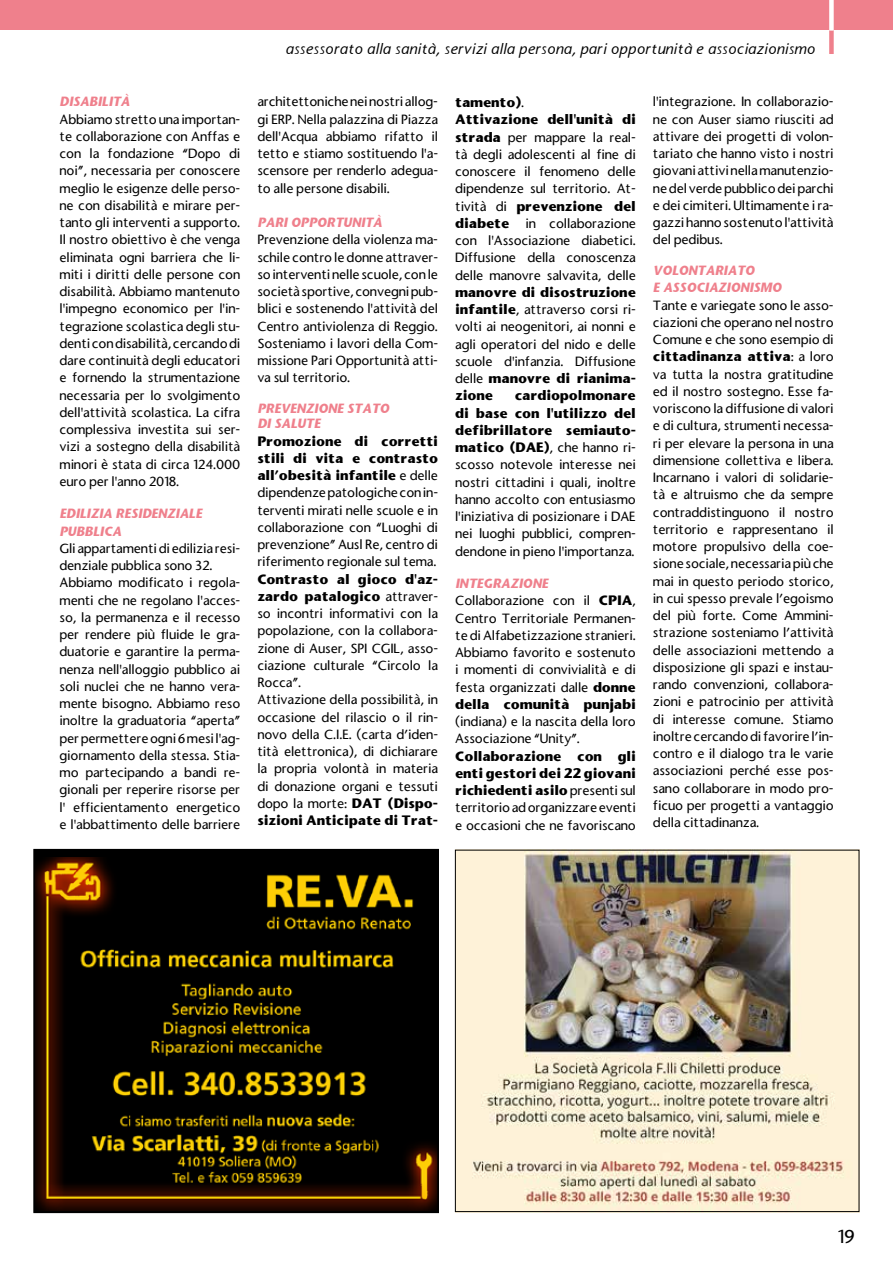
<style>
.page{position:relative;width:893px;height:1263px;background:#fff}
.page>*{position:absolute;margin:0;border:0;box-sizing:border-box;transform-origin:0 0}
.t1{font:500 18px "Stone Sans";color:#000}
.t2{font:italic 500 15px "Stone Sans";letter-spacing:.02em;color:#000}
.t3{font:500 12.75px/17.2px "Stone Sans";letter-spacing:-.01em;color:#000;text-align:justify}
.t4{font:italic 700 12.75px/17.2px "Stone Sans";letter-spacing:-.01em;color:#ef808c}
.s1{font-weight:700}
.s2{font-weight:700;font-style:italic;color:#ef808c}
</style>
<div class="page">
<img style="left:457px;top:850px;width:403px;height:362px">
<img style="left:36px;top:857px;width:400px;height:353px">
<div style="left:34px;top:850px;width:404px;height:362px;border:1px solid #000"></div>
<div style="left:455px;top:850px;width:404px;height:362px;border:1px solid #000"></div>
<div style="left:0;top:0;width:893px;height:30px;background:#ef808c"></div>
<div style="left:829px;top:30px;width:5px;height:24px;background:#ef808c"></div>
<div style="left:829px;top:0;width:5px;height:31px;background:#fff"></div>
<p class="t4" style="left:60px;top:93px;width:72px">DISABILITÀ</p>
<p class="t3" style="left:60px;top:110px;width:182px">Abbiamo stretto una importan&shy;te collaborazione con Anffas e con la fondazione “Dopo di noi”, necessaria per conoscere meglio le esigenze delle perso&shy;ne con disabilità e mirare per&shy;tanto gli interventi a supporto.<br>Il nostro obiettivo è che venga eliminata ogni barriera che li&shy;miti i diritti delle persone con disabilità. Abbiamo mantenuto l'impegno economico per l'in&shy;tegrazione scolastica degli stu&shy;denti con disabilità, cercando di dare continuità degli educatori e fornendo la strumentazione necessaria per lo svolgimento dell'attività scolastica. La cifra complessiva investita sui ser&shy;vizi a sostegno della disabilità minori è stata di circa 124.000 euro per l'anno 2018.</p>
<p class="t4" style="left:60px;top:506px;width:144px">EDILIZIA RESIDENZIALE<br>PUBBLICA</p>
<p class="t3" style="left:60px;top:540px;width:182px;text-align:left">Gli appartamenti di edilizia resi&shy;denziale pubblica sono 32.<br>Abbiamo modificato i regola&shy;menti che ne regolano l'acces&shy;so, la permanenza e il recesso per rendere più fluide le gra&shy;duatorie e garantire la perma&shy;nenza nell'alloggio pubblico ai soli nuclei che ne hanno vera&shy;mente bisogno. Abbiamo reso inoltre la graduatoria “aperta” per permettere ogni 6 mesi l'ag&shy;giornamento della stessa. Stia&shy;mo partecipando a bandi re&shy;gionali per reperire risorse per l' efficientamento energetico e l'abbattimento delle barriere</p>
<p class="t2" style="left:285px;top:39px;width:531px">assessorato alla sanità, servizi alla persona, pari opportunità e associazionismo</p>
<p class="t3" style="left:257px;top:93px;width:182px">architettoniche nei nostri allog&shy;gi ERP. Nella palazzina di Piazza dell'Acqua abbiamo rifatto il tetto e stiamo sostituendo l'a&shy;scensore per renderlo adegua&shy;to alle persone disabili.</p>
<p class="t4" style="left:257px;top:214px;width:126px">PARI OPPORTUNITÀ</p>
<p class="t3" style="left:257px;top:231px;width:182px">Prevenzione della violenza ma&shy;schile contro le donne attraver&shy;so interventi nelle scuole, con le società sportive, convegni pub&shy;blici e sostenendo l'attività del Centro antiviolenza di Reggio.<br>Sosteniamo i lavori della Com&shy;missione Pari Opportunità atti&shy;va sul territorio.</p>
<p class="t4" style="left:257px;top:401px;width:133px;line-height:15.3px">PREVENZIONE STATO<br>DI SALUTE</p>
<p class="t3" style="left:257px;top:432px;width:182px"><span class="s1">Promozione di corretti stili di vita e contrasto all’obesità infantile</span> e delle dipendenze patologiche con in&shy;terventi mirati nelle scuole e in collaborazione con “Luoghi di prevenzione” Ausl Re, centro di riferimento regionale sul tema.</p>
<p class="t3" style="left:257px;top:570px;width:182px;text-align:left"><span class="s1">Contrasto al gioco d'az&shy;zardo patalogico</span> attraver&shy;so incontri informativi con la popolazione, con la collabora&shy;zione di Auser, SPI CGIL, asso&shy;ciazione culturale “Circolo la<br>Rocca”.<br>Attivazione della possibilità, in occasione del rilascio o il rin&shy;novo della C.I.E. (carta d’iden&shy;tità elettronica), di dichiarare la propria volontà in materia di donazione organi e tessuti dopo la morte: <span class="s1">DAT (Dispo&shy;sizioni Anticipate di Trat-</span></p>
<p class="t3" style="left:455px;top:94px;width:182px;text-align:left"><span class="s1">tamento)</span>.<br><span class="s1">Attivazione dell'unità di strada</span> per mappare la real&shy;tà degli adolescenti al fine di conoscere il fenomeno delle dipendenze sul territorio. At&shy;tività di <span class="s1">prevenzione del diabete</span></p>
<p class="t3" style="left:455px;top:215px;width:182px;text-indent:70px">in collaborazione con l'Associazione diabetici.<br>Diffusione della conoscenza delle manovre salvavita, delle</p>
<p class="t3" style="left:455px;top:284px;width:182px"><span class="s1">manovre di disostruzione infantile</span>, attraverso corsi ri&shy;volti ai neogenitori, ai nonni e agli operatori del nido e delle scuole d'infanzia. Diffusione delle <span class="s1">manovre di rianima&shy;zione</span></p>
<p class="t3" style="left:455px;top:387px;width:182px;text-indent:60px"><span class="s1">cardiopolmonare di base con l'utilizzo del defibrillatore semiauto&shy;matico (DAE)</span>, che hanno ri&shy;scosso notevole interesse nei nostri cittadini i quali, inoltre hanno accolto con entusiasmo l'iniziativa di posizionare i DAE nei luoghi pubblici, compren&shy;dendone in pieno l'importanza.</p>
<p class="t3" style="left:455px;top:575px;width:182px;text-align:left"><span class="s2">INTEGRAZIONE<br></span>Collaborazione con il <span class="s1">CPIA</span>,<br>Centro Territoriale Permanen&shy;te di Alfabetizzazione stranieri.<br>Abbiamo favorito e sostenuto i momenti di convivialità e di festa organizzati dalle <span class="s1">donne della comunità punjabi</span></p>
<p class="t3" style="left:455px;top:713px;width:182px">(indiana) e la nascita della loro<br>Associazione “Unity”.</p>
<p class="t3" style="left:455px;top:747px;width:182px"><span class="s1">Collaborazione con gli enti gestori dei 22 giovani richiedenti asilo</span> presenti sul territorio ad organizzare eventi e occasioni che ne favoriscano</p>
<p class="t3" style="left:653px;top:93px;width:182px">l'integrazione. In collaborazio&shy;ne con Auser siamo riusciti ad attivare dei progetti di volon&shy;tariato che hanno visto i nostri giovani attivi nella manutenzio&shy;ne del verde pubblico dei parchi e dei cimiteri. Ultimamente i ra&shy;gazzi hanno sostenuto l'attività del pedibus.</p>
<p class="t4" style="left:653px;top:262px;width:130px">VOLONTARIATO<br>E ASSOCIAZIONISMO</p>
<p class="t3" style="left:653px;top:296px;width:182px">Tante e variegate sono le asso&shy;ciazioni che operano nel nostro Comune e che sono esempio di <span class="s1">cittadinanza attiva</span>: a loro va tutta la nostra gratitudine ed il nostro sostegno. Esse fa&shy;voriscono la diffusione di valori e di cultura, strumenti necessa&shy;ri per elevare la persona in una dimensione collettiva e libera.<br>Incarnano i valori di solidarie&shy;tà e altruismo che da sempre contraddistinguono il nostro territorio e rappresentano il motore propulsivo della coe&shy;sione sociale, necessaria più che mai in questo periodo storico, in cui spesso prevale l’egoismo del più forte. Come Ammini&shy;strazione sosteniamo l’attività delle associazioni mettendo a disposizione gli spazi e instau&shy;rando convenzioni, collabora&shy;zioni e patrocinio per attività di interesse comune. Stiamo inoltre cercando di favorire l’in&shy;contro e il dialogo tra le varie associazioni perché esse pos&shy;sano collaborare in modo pro&shy;ficuo per progetti a vantaggio della cittadinanza.</p>
<h1 class="t1" style="left:837px;top:1225px;width:19px">19</h1>
</div>
